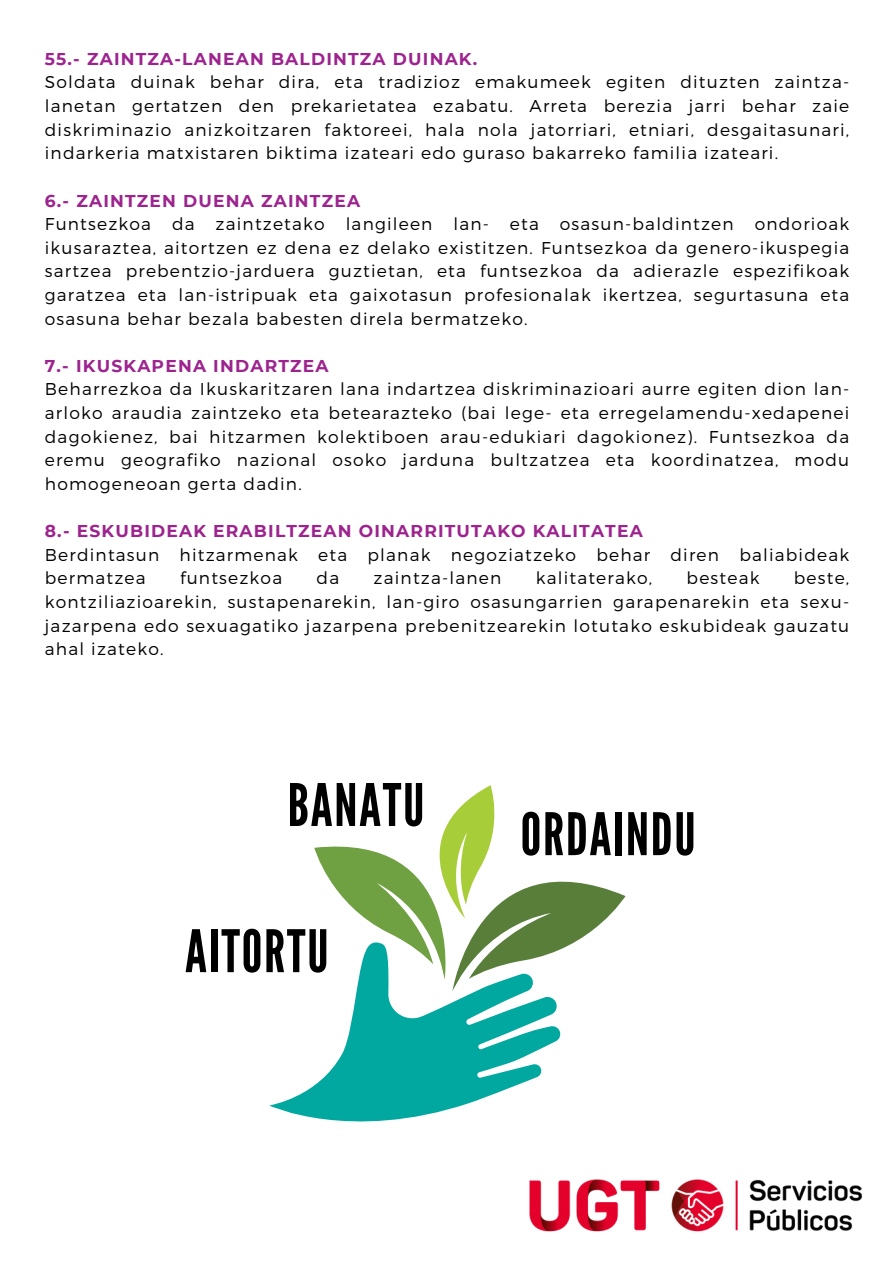
<style>
.page{position:relative;width:893px;height:1264px;background:#fff}
.page>*{position:absolute;margin:0;border:0;box-sizing:border-box;transform-origin:0 0}
.t1{font:58.5px "League Gothic";letter-spacing:.03em;color:#000}
.t2{font:300 17.1px/23.5px "Montserrat";letter-spacing:.07em;color:#000;text-align:justify}
.t3{font:700 17.1px "Montserrat";letter-spacing:.07em;color:#9d248e}
</style>
<div class="page">
<img style="left:529px;top:1179px;width:334px;height:53px">
<svg style="left:269px;top:991px;width:291px;height:130px;fill:#00a89f"></svg>
<svg style="left:314px;top:785px;width:311px;height:206px"></svg>
<p class="t3" style="left:45px;top:48px;width:434px">55.- ZAINTZA-LANEAN BALDINTZA DUINAK.</p>
<p class="t2" style="left:45px;top:70px;width:805px">Soldata duinak behar dira, eta tradizioz emakumeek egiten dituzten zaintza&shy;lanetan gertatzen den prekarietatea ezabatu. Arreta berezia jarri behar zaie diskriminazio anizkoitzaren faktoreei, hala nola jatorriari, etniari, desgaitasunari, indarkeria matxistaren biktima izateari edo guraso bakarreko familia izateari.</p>
<p class="t3" style="left:45px;top:190px;width:317px">6.- ZAINTZEN DUENA ZAINTZEA</p>
<p class="t2" style="left:45px;top:211px;width:805px">Funtsezkoa da zaintzetako langileen lan- eta osasun-baldintzen ondorioak ikusaraztea, aitortzen ez dena ez delako existitzen. Funtsezkoa da genero-ikuspegia sartzea prebentzio-jarduera guztietan, eta funtsezkoa da adierazle espezifikoak garatzea eta lan-istripuak eta gaixotasun profesionalak ikertzea, segurtasuna eta osasuna behar bezala babesten direla bermatzeko.</p>
<p class="t3" style="left:45px;top:355px;width:285px">7.- IKUSKAPENA INDARTZEA</p>
<p class="t2" style="left:45px;top:377px;width:805px">Beharrezkoa da Ikuskaritzaren lana indartzea diskriminazioari aurre egiten dion lan&shy;arloko araudia zaintzeko eta betearazteko (bai lege- eta erregelamendu-xedapenei dagokienez, bai hitzarmen kolektiboen arau-edukiari dagokionez). Funtsezkoa da eremu geografiko nazional osoko jarduna bultzatzea eta koordinatzea, modu homogeneoan gerta dadin.</p>
<p class="t3" style="left:45px;top:520px;width:599px">8.- ESKUBIDEAK ERABILTZEAN OINARRITUTAKO KALITATEA</p>
<p class="t2" style="left:45px;top:542px;width:805px">Berdintasun hitzarmenak eta planak negoziatzeko behar diren baliabideak bermatzea</p>
<p class="t2" style="left:180px;top:565px;width:104px">funtsezkoa</p>
<p class="t2" style="left:316px;top:565px;width:24px">da</p>
<p class="t2" style="left:373px;top:565px;width:129px">zaintza-lanen</p>
<p class="t2" style="left:535px;top:565px;width:118px">kalitaterako,</p>
<p class="t2" style="left:686px;top:565px;width:74px">besteak</p>
<p class="t2" style="left:45px;top:565px;width:805px;text-indent:749px">beste, kontziliazioarekin, sustapenarekin, lan-giro osasungarrien garapenarekin eta sexu&shy;jazarpena edo sexuagatiko jazarpena prebenitzearekin lotutako eskubideak gauzatu ahal izateko.</p>
<p class="t1" style="left:287px;top:771px;width:138px">BANATU</p>
<p class="t1" style="left:185px;top:917px;width:145px">AITORTU</p>
<p class="t1" style="left:520px;top:800px;width:176px">ORDAINDU</p>
</div>
